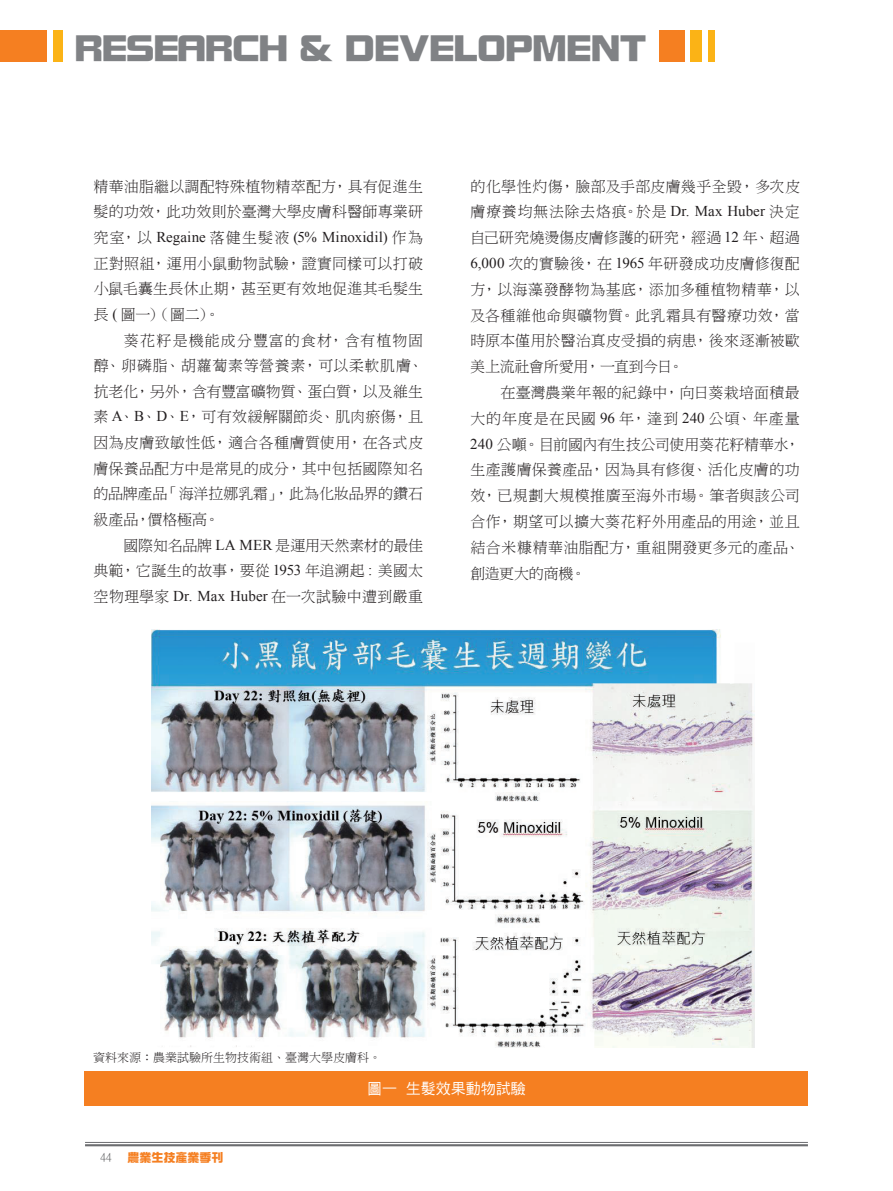
<style>
.page{position:relative;width:893px;height:1191px;background:#fff}
.page>*{position:absolute;margin:0;border:0;box-sizing:border-box;transform-origin:0 0}
.t1{font:36px "DF Zong Yi W9 WINP BF";color:#808285}
.t2{font:15px/25.8px "DF Ming W3 WIN BF";letter-spacing:.005em;color:#231f20;text-align:justify}
.t3{font:15px "Times New Roman";letter-spacing:.005em;color:#231f20}
.t4{font:15px "DF Hei W5 WINP BF";color:#fff}
.t5{font:12px "DF Ming W3 WIN BF";color:#231f20}
.t6{font:12px "DF Zong Yi W9 WINP BF";color:#f57f21}
.t7{font:12px "P Ming Li U";color:#57585a}
.s1{font-family:"DF Ming W3 WIN BF"}
.s2{font-family:"Times New Roman"}
</style>
<div class="page">
<hr style="left:85px;top:1142px;width:723px;height:1px;background:#6c6d70">
<hr style="left:85px;top:1144px;width:723px;height:2px;background:#6c6d70">
<div style="left:659px;top:30px;width:25px;height:32px;background:#f57f21"></div>
<div style="left:691px;top:30px;width:11px;height:32px;background:#fbb316"></div>
<div style="left:708px;top:30px;width:6px;height:32px;background:#fbb316"></div>
<div style="left:54px;top:30px;width:9px;height:32px;background:#fbb316"></div>
<div style="left:0;top:30px;width:47px;height:32px;background:#f57f21"></div>
<img style="left:152px;top:629px;width:602px;height:418px">
<div style="left:85px;top:1071px;width:723px;height:35px;background:#f57f21"></div>
<h1 class="t1" style="left:75px;top:30px;width:573px">RESEARCH &amp; DEVELOPMENT</h1>
<p class="t2" style="left:94px;top:173px;width:331px">精華油脂繼以調配特殊植物精萃配方，具有促進生髮的功效，此功效則於臺灣大學皮膚科醫師專業研</p>
<p class="t3" style="left:94px;top:227px;width:331px"><span class="s1">究室，以</span> Regaine <span class="s1">落健生髮液</span> (5% Minoxidil) <span class="s1">作為</span></p>
<p class="t2" style="left:94px;top:250px;width:331px">正對照組，運用小鼠動物試驗，證實同樣可以打破小鼠毛囊生長休止期，甚至更有效地促進其毛髮生長 <span class="s2">(</span> 圖一）（圖二）。</p>
<p class="t2" style="left:94px;top:327px;width:331px;text-indent:30px">葵花籽是機能成分豐富的食材，含有植物固醇、卵磷脂、胡蘿蔔素等營養素，可以柔軟肌膚、抗老化，另外，含有豐富礦物質、蛋白質，以及維生素 <span class="s2">A</span>、<span class="s2">B</span>、<span class="s2">D</span>、<span class="s2">E</span>，可有效緩解關節炎、肌肉瘀傷，且因為皮膚致敏性低，適合各種膚質使用，在各式皮膚保養品配方中是常見的成分，其中包括國際知名的品牌產品「海洋拉娜乳霜」，此為化妝品界的鑽石級產品，價格極高。</p>
<p class="t2" style="left:94px;top:532px;width:331px;text-indent:30px">國際知名品牌 <span class="s2">LA MER</span> 是運用天然素材的最佳典範，它誕生的故事，要從 <span class="s2">1953</span> 年追溯起 <span class="s2">:</span> 美國太空物理學家 <span class="s2">Dr. Max Huber</span> 在一次試驗中遭到嚴重</p>
<p class="t2" style="left:470px;top:173px;width:331px">的化學性灼傷，臉部及手部皮膚幾乎全毀，多次皮膚療養均無法除去烙痕。於是 <span class="s2">Dr. Max Huber</span> 決定自己研究燒燙傷皮膚修護的研究，經過 <span class="s2">12</span> 年、超過<span class="s2">6,000</span> 次的實驗後，在 <span class="s2">1965</span> 年研發成功皮膚修復配方，以海藻發酵物為基底，添加多種植物精華，以及各種維他命與礦物質。此乳霜具有醫療功效，當時原本僅用於醫治真皮受損的病患，後來逐漸被歐美上流社會所愛用，一直到今日。</p>
<p class="t2" style="left:470px;top:379px;width:331px;text-indent:30px">在臺灣農業年報的紀錄中，向日葵栽培面積最大的年度是在民國 <span class="s2">96</span> 年，達到 <span class="s2">240</span> 公頃、年產量<span class="s2">240</span> 公噸。目前國內有生技公司使用葵花籽精華水，生產護膚保養產品，因為具有修復、活化皮膚的功效，已規劃大規模推廣至海外市場。筆者與該公司合作，期望可以擴大葵花籽外用產品的用途，並且結合米糠精華油脂配方，重組開發更多元的產品、創造更大的商機。</p>
<p class="t5" style="left:93px;top:1051px;width:289px">資料來源：農業試驗所生物技術組、臺灣大學皮膚科。</p>
<p class="t7" style="left:100px;top:1151px;width:13px">44</p>
<p class="t6" style="left:128px;top:1151px;width:97px">農業生技產業季刊</p>
<p class="t4" style="left:367px;top:1081px;width:160px">圖一生髮效果動物試驗</p>
</div>
